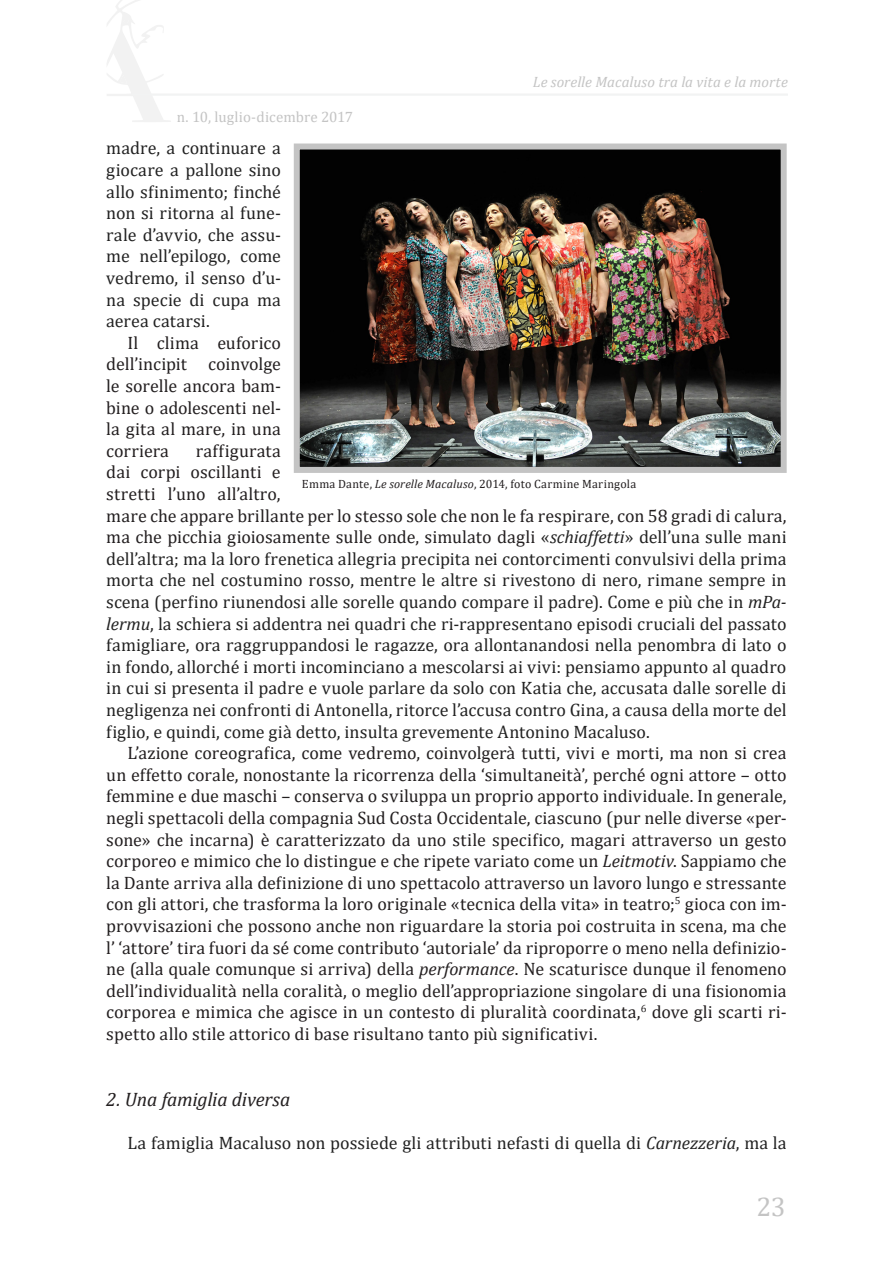
<style>
.page{position:relative;width:893px;height:1263px;background:#fff}
.page>*{position:absolute;margin:0;border:0;box-sizing:border-box;transform-origin:0 0}
.t1{font:27px "Cambria";color:#c4c4c4}
.t2{font:italic 19.5px "Cambria";letter-spacing:-.01em;color:#231f20}
.t3{font:18px/21.6px "Cambria";letter-spacing:.005em;color:#231f20;text-align:justify}
.t4{font:18px/21.6px "Cambria";letter-spacing:.005em;color:#222;text-align:justify}
.t5{font:italic 15px "Cambria";color:#c4c4c4}
.t6{font:15px "Cambria";color:#c4c4c4}
.t7{font:12px "Cambria";letter-spacing:.02em;color:#231f20}
.s1{color:#231f20}
.s2{font-style:italic}
</style>
<div class="page">
<svg style="left:107px;top:0;width:64px;height:122px"></svg>
<hr style="left:131px;top:93px;width:657px;height:3px;background:#f2f3f3">
<img style="left:301px;top:151px;width:479px;height:315px">
<div style="left:294px;top:144px;width:493px;height:329px;border:6px solid #c4c4c4"></div>
<p class="t6" style="left:177px;top:108px;width:178px">n. 10, luglio-dicembre 2017</p>
<p class="t5" style="left:533px;top:72px;width:257px">Le sorelle Macaluso tra la vita e la morte</p>
<p class="t4" style="left:106px;top:137px;width:176px">madre, a continuare a giocare a pallone sino allo sfinimento; finché non si ritorna al fune&shy;rale d’avvio, che assu&shy;me nell’epilogo, come vedremo, il senso d’u&shy;na specie di cupa ma aerea catarsi.</p>
<p class="t3" style="left:106px;top:331px;width:176px;text-indent:21px">Il clima euforico dell’incipit coinvolge le sorelle ancora bam&shy;bine o adolescenti nel&shy;la gita al mare, in una corriera</p>
<p class="t4" style="left:106px;top:439px;width:682px;text-align:left;text-indent:90px"><span class="s1">raffigurata<br>dai corpi oscillanti e<br>stretti l’uno all’altro,<br>mare che appare brillante per lo stesso sole che non le fa respirare, con 58 gradi di calura, ma che picchia gioiosamente sulle onde, simulato dagli</span> «<span class="s2">schiaffetti</span>» dell’una sulle mani dell’altra; ma la loro frenetica allegria precipita nei contorcimenti convulsivi della prima morta che nel costumino rosso, mentre le altre si rivestono di nero, rimane sempre in scena (perfino riunendosi alle sorelle quando compare il padre). Come e più che in <span class="s2">mPa&shy;lermu</span>, la schiera si addentra nei quadri che ri-rappresentano episodi cruciali del passato famigliare, ora raggruppandosi le ragazze, ora allontanandosi nella penombra di lato o in fondo, allorché i morti incominciano a mescolarsi ai vivi: pensiamo appunto al quadro in cui si presenta il padre e vuole parlare da solo con Katia che, accusata dalle sorelle di negligenza nei confronti di Antonella, ritorce l’accusa contro Gina, a causa della morte del figlio, e quindi, come già detto, insulta grevemente Antonino Macaluso.</p>
<p class="t3" style="left:106px;top:742px;width:682px;text-indent:21px">L’azione coreografica, come vedremo, coinvolgerà tutti, vivi e morti, ma non si crea un effetto corale, nonostante la ricorrenza della ‘simultaneità’, perché ogni attore – otto femmine e due maschi – conserva o sviluppa un proprio apporto individuale. In generale, negli spettacoli della compagnia Sud Costa Occidentale, ciascuno (pur nelle diverse «per&shy;sone» che incarna) è caratterizzato da uno stile specifico, magari attraverso un gesto corporeo e mimico che lo distingue e che ripete variato come un <span class="s2">Leitmotiv</span>. Sappiamo che la Dante arriva alla definizione di uno spettacolo attraverso un lavoro lungo e stressante con gli attori, che trasforma la loro originale «tecnica della vita» in teatro;<sup>5</sup> gioca con im&shy;provvisazioni che possono anche non riguardare la storia poi costruita in scena, ma che l’ ‘attore’ tira fuori da sé come contributo ‘autoriale’ da riproporre o meno nella definizio&shy;ne (alla quale comunque si arriva) della <span class="s2">performance</span>. Ne scaturisce dunque il fenomeno dell’individualità nella coralità, o meglio dell’appropriazione singolare di una fisionomia corporea e mimica che agisce in un contesto di pluralità coordinata,<sup>6</sup> dove gli scarti ri&shy;spetto allo stile attorico di base risultano tanto più significativi.</p>
<p class="t7" style="left:302px;top:477px;width:336px">Emma Dante, <span class="s2">Le sorelle Macaluso</span>, 2014, foto Carmine Maringola</p>
<p class="t2" style="left:106px;top:1087px;width:186px">2. Una famiglia diversa</p>
<p class="t4" style="left:128px;top:1131px;width:661px">La famiglia Macaluso non possiede gli attributi nefasti di quella di <span class="s2">Carnezzeria</span>, ma la</p>
<h1 class="t1" style="left:756px;top:1190px;width:31px">23</h1>
</div>
